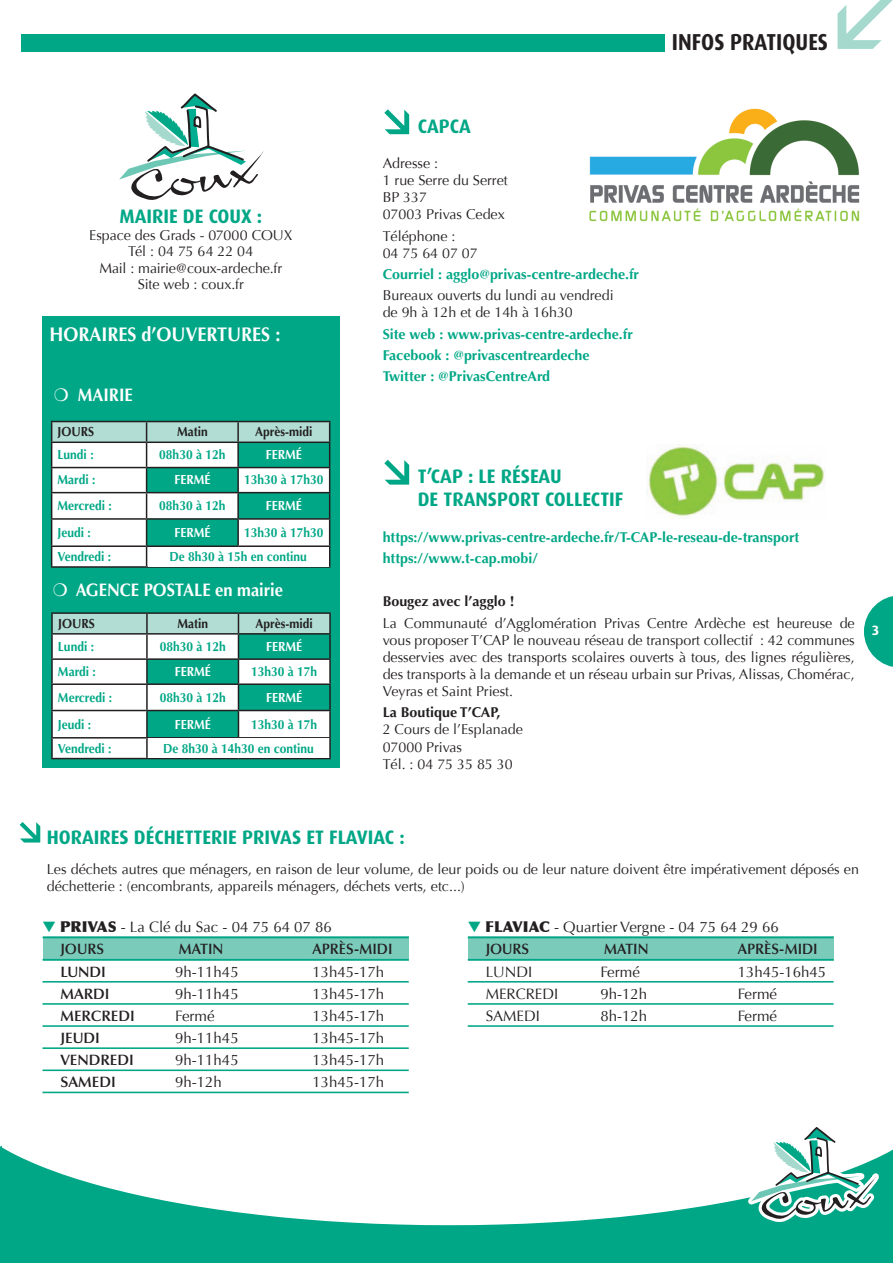
<style>
.page{position:relative;width:893px;height:1263px;background:#fff}
.page>*{position:absolute;margin:0;border:0;box-sizing:border-box;transform-origin:0 0}
.t1{font:700 23.1px "Dax";color:#231f20;scale:.91 1}
.t2{font:700 19.8px "Optima";color:#fff;scale:.91 1}
.t3{font:700 19.5px/23.4px "Dax";color:#00a786}
.t4{font:700 18.15px "Optima";color:#fff;scale:.91 1}
.t5{font:15px/22px "Optima";color:#231f20}
.t6{font:600 15px "Optima";color:#231f20}
.t7{font:600 15px "Optima";color:#231f20;scale:.95 1}
.t8{font:14.25px/17.1px "Optima";color:#231f20}
.t9{font:700 14.25px/21.3px "Optima";color:#00a786}
.t10{font:700 14.25px "Optima";color:#231f20}
.t11{font:700 13.5px "Dax";color:#fff}
.t12{font:700 13.2px "Optima";color:#00a786;scale:.91 1}
.t13{font:700 13.2px "Optima";color:#231f20;scale:.91 1}
.t14{font:700 13.2px "Optima";color:#fff;scale:.91 1}
.s1{color:#00a786}
.s2{font-weight:900}
.s3{font-weight:600}
</style>
<div class="page">
<svg style="left:119px;top:93px;width:145px;height:107px"></svg>
<svg style="left:864px;top:596px;width:29px;height:71px"></svg>
<div style="left:21px;top:34px;width:644px;height:17px;background:#00a786"></div>
<svg style="left:1px;top:1091px;width:730px;height:172px"></svg>
<div style="left:43px;top:316px;width:297px;height:451px;background:#00a786"></div>
<hr style="left:51px;top:612px;width:96px;height:2px;background:#231f20">
<hr style="left:147px;top:612px;width:91px;height:2px;background:#231f20">
<hr style="left:238px;top:612px;width:93px;height:2px;background:#231f20">
<svg style="left:51px;top:613px;width:280px;height:145px"></svg>
<hr style="left:329px;top:738px;width:2px;height:20px;background:#231f20">
<hr style="left:51px;top:758px;width:96px;height:1px;background:#231f20">
<hr style="left:147px;top:758px;width:91px;height:1px;background:#231f20">
<hr style="left:238px;top:758px;width:93px;height:1px;background:#231f20">
<div style="left:148px;top:738px;width:181px;height:20px;background:#fff"></div>
<svg style="left:51px;top:421px;width:279px;height:145px"></svg>
<hr style="left:51px;top:566px;width:96px;height:2px;background:#231f20">
<hr style="left:147px;top:566px;width:91px;height:2px;background:#231f20">
<hr style="left:238px;top:566px;width:92px;height:2px;background:#231f20">
<div style="left:148px;top:547px;width:180px;height:19px;background:#fff"></div>
<svg style="left:20px;top:822px;width:20px;height:20px"></svg>
<svg style="left:384px;top:109px;width:25px;height:25px"></svg>
<img style="left:589px;top:108px;width:271px;height:114px">
<img style="left:648px;top:446px;width:176px;height:70px">
<div style="left:43px;top:936px;width:366px;height:24px;background:#7bcbbb"></div>
<hr style="left:43px;top:937px;width:366px;height:1px;background:#00a786">
<hr style="left:43px;top:959px;width:366px;height:1px;background:#00a786">
<hr style="left:43px;top:981px;width:366px;height:1px;background:#00a786">
<hr style="left:43px;top:1003px;width:366px;height:2px;background:#00a786">
<hr style="left:43px;top:1025px;width:366px;height:2px;background:#00a786">
<hr style="left:43px;top:1047px;width:366px;height:2px;background:#00a786">
<hr style="left:43px;top:1069px;width:366px;height:2px;background:#00a786">
<hr style="left:43px;top:1091px;width:366px;height:2px;background:#00a786">
<div style="left:468px;top:936px;width:365px;height:24px;background:#7bcbbb"></div>
<hr style="left:468px;top:937px;width:366px;height:1px;background:#00a786">
<hr style="left:468px;top:959px;width:366px;height:1px;background:#00a786">
<hr style="left:468px;top:981px;width:366px;height:1px;background:#00a786">
<hr style="left:468px;top:1003px;width:366px;height:2px;background:#00a786">
<hr style="left:468px;top:1025px;width:366px;height:2px;background:#00a786">
<svg style="left:384px;top:460px;width:25px;height:25px"></svg>
<svg style="left:0;top:1146px;width:1px;height:117px"></svg>
<svg style="left:837px;top:0;width:56px;height:49px"></svg>
<svg style="left:731px;top:1003px;width:162px;height:260px"></svg>
<h1 class="t1" style="left:672px;top:29px;width:173px">INFOS PRATIQUES</h1>
<h3 class="t3" style="left:119px;top:205px;width:144px">MAIRIE DE COUX :</h3>
<p class="t8" style="left:89px;top:227px;width:205px;line-height:16.5px;text-align:center">Espace des Grads - 07000 COUX<br>Tél : 04 75 64 22 04<br>Mail : mairie@coux-ardeche.fr<br>Site web : coux.fr</p>
<h2 class="t2" style="left:50px;top:323px;width:255px">HORAIRES d’OUVERTURES :</h2>
<p class="t4" style="left:78px;top:384px;width:62px">MAIRIE</p>
<p class="t13" style="left:58px;top:424px;width:42px">JOURS</p>
<p class="t13" style="left:177px;top:424px;width:35px">Matin</p>
<p class="t13" style="left:255px;top:424px;width:65px">Après-midi</p>
<p class="t12" style="left:58px;top:447px;width:41px">Lundi :</p>
<p class="t12" style="left:159px;top:447px;width:74px">08h30 à 12h</p>
<p class="t14" style="left:266px;top:447px;width:41px">FERMÉ</p>
<p class="t12" style="left:58px;top:472px;width:43px">Mardi :</p>
<p class="t14" style="left:174px;top:472px;width:41px">FERMÉ</p>
<p class="t12" style="left:244px;top:472px;width:89px">13h30 à 17h30</p>
<p class="t12" style="left:58px;top:498px;width:61px">Mercredi :</p>
<p class="t12" style="left:159px;top:498px;width:74px">08h30 à 12h</p>
<p class="t14" style="left:266px;top:498px;width:41px">FERMÉ</p>
<p class="t12" style="left:58px;top:525px;width:38px">Jeudi :</p>
<p class="t14" style="left:174px;top:525px;width:41px">FERMÉ</p>
<p class="t12" style="left:244px;top:525px;width:89px">13h30 à 17h30</p>
<p class="t12" style="left:58px;top:549px;width:60px">Vendredi :</p>
<p class="t12" style="left:169px;top:549px;width:153px">De 8h30 à 15h en continu</p>
<p class="t4" style="left:76px;top:579px;width:229px">AGENCE POSTALE en mairie</p>
<p class="t13" style="left:58px;top:616px;width:42px">JOURS</p>
<p class="t13" style="left:177px;top:616px;width:35px">Matin</p>
<p class="t13" style="left:256px;top:616px;width:65px">Après-midi</p>
<p class="t12" style="left:58px;top:639px;width:41px">Lundi :</p>
<p class="t12" style="left:160px;top:639px;width:74px">08h30 à 12h</p>
<p class="t14" style="left:266px;top:639px;width:41px">FERMÉ</p>
<p class="t12" style="left:58px;top:664px;width:43px">Mardi :</p>
<p class="t14" style="left:175px;top:664px;width:41px">FERMÉ</p>
<p class="t12" style="left:251px;top:664px;width:74px">13h30 à 17h</p>
<p class="t12" style="left:58px;top:689px;width:61px">Mercredi :</p>
<p class="t12" style="left:160px;top:689px;width:74px">08h30 à 12h</p>
<p class="t14" style="left:266px;top:689px;width:41px">FERMÉ</p>
<p class="t12" style="left:58px;top:716px;width:38px">Jeudi :</p>
<p class="t14" style="left:175px;top:716px;width:41px">FERMÉ</p>
<p class="t12" style="left:251px;top:716px;width:74px">13h30 à 17h</p>
<p class="t12" style="left:58px;top:740px;width:60px">Vendredi :</p>
<p class="t12" style="left:163px;top:740px;width:167px">De 8h30 à 14h30 en continu</p>
<h3 class="t3" style="left:418px;top:114px;width:55px">CAPCA</h3>
<p class="t8" style="left:383px;top:155px;width:127px">Adresse :<br>1 rue Serre du Serret<br>BP 337<br>07003 Privas Cedex</p>
<p class="t8" style="left:383px;top:227px;width:97px">Téléphone :<br>04 75 64 07 07</p>
<p class="t9" style="left:383px;top:264px;width:258px">Courriel : agglo@privas-centre-ardeche.fr</p>
<p class="t8" style="left:383px;top:287px;width:232px">Bureaux ouverts du lundi au vendredi de 9h à 12h et de 14h à 16h30</p>
<p class="t9" style="left:383px;top:323px;width:252px">Site web : www.privas-centre-ardeche.fr<br>Facebook : @privascentreardeche<br>Twitter : @PrivasCentreArd</p>
<h3 class="t3" style="left:418px;top:465px;width:207px">T’CAP : LE RÉSEAU<br>DE TRANSPORT COLLECTIF</h3>
<p class="t9" style="left:383px;top:527px;width:418px">https://www.privas-centre-ardeche.fr/T-CAP-le-reseau-de-transport https://www.t-cap.mobi/</p>
<p class="t10" style="left:383px;top:593px;width:133px">Bougez avec l’agglo !</p>
<p class="t8" style="left:383px;top:614px;width:474px;text-align:justify">La Communauté d’Agglomération Privas Centre Ardèche est heureuse de vous proposer T’CAP le nouveau réseau de transport collectif : 42 communes desservies avec des transports scolaires ouverts à tous, des lignes régulières, des transports à la demande et un réseau urbain sur Privas, Alissas, Chomérac, Veyras et Saint Priest.</p>
<p class="t10" style="left:383px;top:704px;width:119px">La Boutique T’CAP,</p>
<p class="t8" style="left:383px;top:721px;width:142px">2 Cours de l’Esplanade<br>07000 Privas<br>Tél. : 04 75 35 85 30</p>
<p class="t11" style="left:872px;top:623px;width:9px">3</p>
<h3 class="t3" style="left:47px;top:826px;width:359px">HORAIRES DÉCHETTERIE PRIVAS ET FLAVIAC :</h3>
<p class="t8" style="left:47px;top:861px;width:814px">Les déchets autres que ménagers, en raison de leur volume, de leur poids ou de leur nature doivent être impérativement déposés en déchetterie : (encombrants, appareils ménagers, déchets verts, etc...)</p>
<p class="t5" style="left:60px;top:916px;width:273px;text-indent:-18px"><span class="s1">▼</span> <span class="s2">PRIVAS</span> - La Clé du Sac - 04 75 64 07 86<br><span class="s3">JOURS</span></p>
<p class="t7" style="left:179px;top:941px;width:48px">MATIN</p>
<p class="t7" style="left:313px;top:941px;width:86px">APRÈS-MIDI</p>
<p class="t5" style="left:486px;top:916px;width:295px;text-indent:-18px"><span class="s1">▼</span> <span class="s2">FLAVIAC</span> - Quartier Vergne - 04 75 64 29 66<br><span class="s3">JOURS</span></p>
<p class="t7" style="left:604px;top:941px;width:48px">MATIN</p>
<p class="t7" style="left:738px;top:941px;width:86px">APRÈS-MIDI</p>
<p class="t6" style="left:60px;top:963px;width:47px">LUNDI</p>
<p class="t5" style="left:175px;top:961px;width:65px">9h-11h45</p>
<p class="t5" style="left:313px;top:961px;width:73px">13h45-17h</p>
<p class="t6" style="left:60px;top:985px;width:51px">MARDI</p>
<p class="t5" style="left:175px;top:983px;width:65px">9h-11h45</p>
<p class="t5" style="left:313px;top:983px;width:73px">13h45-17h</p>
<p class="t6" style="left:60px;top:1007px;width:76px">MERCREDI</p>
<p class="t5" style="left:175px;top:1005px;width:41px">Fermé</p>
<p class="t5" style="left:313px;top:1005px;width:73px">13h45-17h</p>
<p class="t6" style="left:60px;top:1029px;width:41px">JEUDI</p>
<p class="t5" style="left:175px;top:1027px;width:65px">9h-11h45</p>
<p class="t5" style="left:313px;top:1027px;width:73px">13h45-17h</p>
<p class="t6" style="left:60px;top:1051px;width:75px">VENDREDI</p>
<p class="t5" style="left:175px;top:1049px;width:65px">9h-11h45</p>
<p class="t5" style="left:313px;top:1049px;width:73px">13h45-17h</p>
<p class="t6" style="left:60px;top:1073px;width:57px">SAMEDI</p>
<p class="t5" style="left:175px;top:1071px;width:48px">9h-12h</p>
<p class="t5" style="left:313px;top:1071px;width:73px">13h45-17h</p>
<p class="t5" style="left:486px;top:961px;width:48px">LUNDI</p>
<p class="t5" style="left:600px;top:961px;width:41px">Fermé</p>
<p class="t5" style="left:738px;top:961px;width:90px">13h45-16h45</p>
<p class="t5" style="left:486px;top:983px;width:74px">MERCREDI</p>
<p class="t5" style="left:600px;top:983px;width:48px">9h-12h</p>
<p class="t5" style="left:738px;top:983px;width:41px">Fermé</p>
<p class="t5" style="left:486px;top:1005px;width:56px">SAMEDI</p>
<p class="t5" style="left:600px;top:1005px;width:48px">8h-12h</p>
<p class="t5" style="left:738px;top:1005px;width:41px">Fermé</p>
</div>
